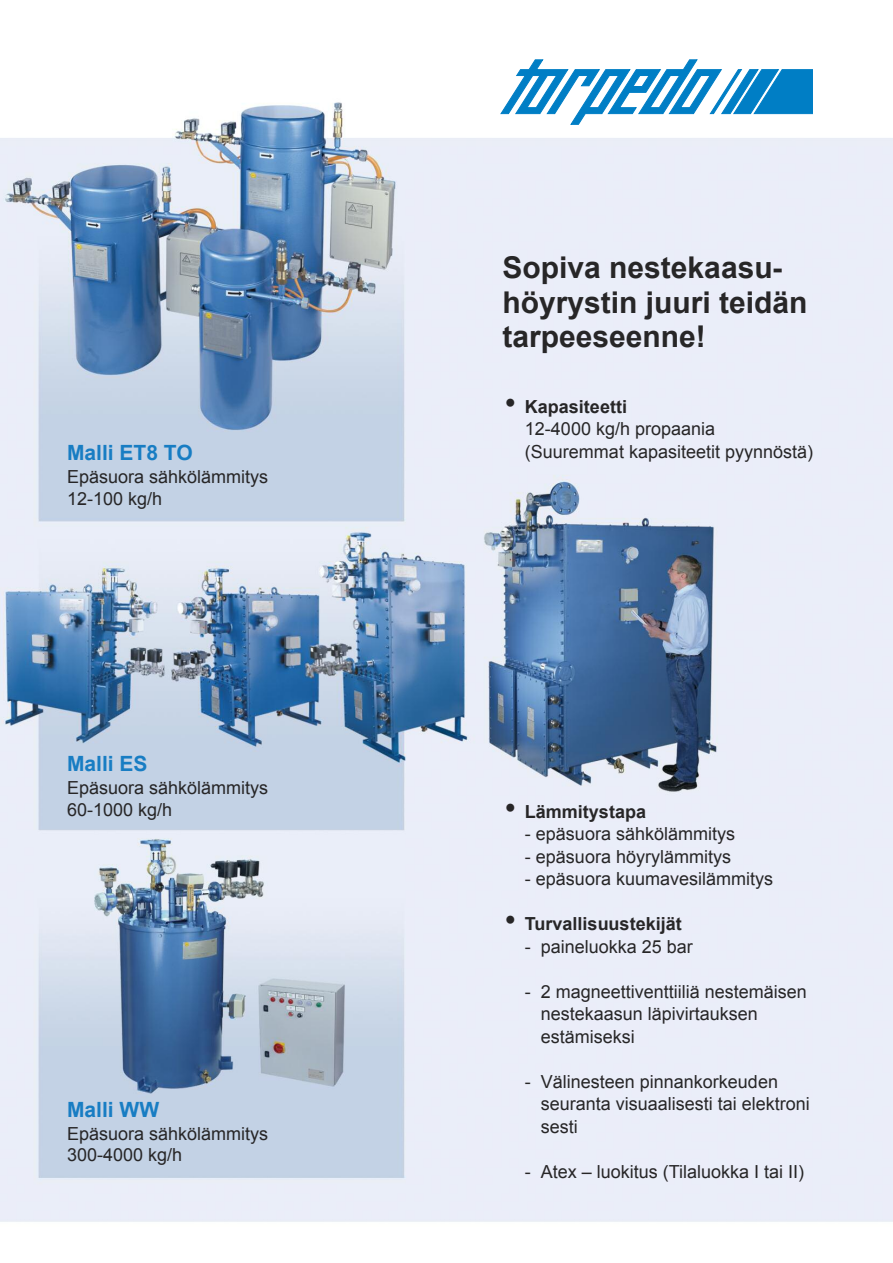
<style>
.page{position:relative;width:893px;height:1263px;background:#fff}
.page>*{position:absolute;margin:0;border:0;box-sizing:border-box;transform-origin:0 0}
.t1{font:700 30px/34.5px "Arial";color:#272627}
.t2{font:700 21px "Arial";color:#187dc3}
.t3{font:18px/22.5px "Arial";color:#272627}
.t4{font:700 18px "Arial";color:#272627}
.s1{font-family:"Avant Garde IT Cby BT";font-size:27px}
.s2{font-weight:700}
.s3{font-family:"Avant Garde IT Cby BT";font-weight:400;font-size:27px}
</style>
<div class="page">
<img style="left:0;top:59px;width:893px;height:1163px">
<svg style="left:501px;top:60px;width:312px;height:64px"></svg>
<p class="t2" style="left:67px;top:441px;width:127px">Malli ET8 TO</p>
<p class="t3" style="left:67px;top:466px;width:203px;line-height:21.6px">Epäsuora sähkölämmitys<br>12-100 kg/h</p>
<p class="t2" style="left:67px;top:752px;width:82px">Malli ES</p>
<p class="t3" style="left:67px;top:777px;width:203px;line-height:21.6px">Epäsuora sähkölämmitys<br>60-1000 kg/h</p>
<p class="t2" style="left:67px;top:1097px;width:94px">Malli WW</p>
<p class="t3" style="left:67px;top:1122px;width:203px;line-height:21.6px">Epäsuora sähkölämmitys<br>300-4000 kg/h</p>
<h1 class="t1" style="left:502px;top:250px;width:307px">Sopiva nestekaasu&shy;höyrystin juuri teidän tarpeeseenne!</h1>
<p class="t3" style="left:525px;top:395px;width:290px;text-indent:-22px"><span class="s1">•</span> <span class="s2">Kapasiteetti<br></span>12-4000 kg/h propaania (Suuremmat kapasiteetit pyynnöstä)</p>
<p class="t4" style="left:502px;top:801px;width:145px"><span class="s3">•</span> Lämmitystapa</p>
<p class="t3" style="left:525px;top:823px;width:212px">- epäsuora sähkölämmitys</p>
<p class="t3" style="left:525px;top:845px;width:208px">- epäsuora höyrylämmitys</p>
<p class="t3" style="left:525px;top:868px;width:250px">- epäsuora kuumavesilämmitys</p>
<p class="t4" style="left:502px;top:914px;width:181px"><span class="s3">•</span> Turvallisuustekijät</p>
<p class="t3" style="left:525px;top:935px;width:169px">- paineluokka 25 bar</p>
<p class="t3" style="left:541px;top:980px;width:268px;text-indent:-16px">- 2 magneettiventtiiliä nestemäisen nestekaasun läpivirtauksen estämiseksi</p>
<p class="t3" style="left:541px;top:1070px;width:271px;text-indent:-16px">- Välinesteen pinnankorkeuden seuranta visuaalisesti tai elektroni sesti</p>
<p class="t3" style="left:525px;top:1160px;width:281px">- Atex – luokitus (Tilaluokka I tai II)</p>
</div>
